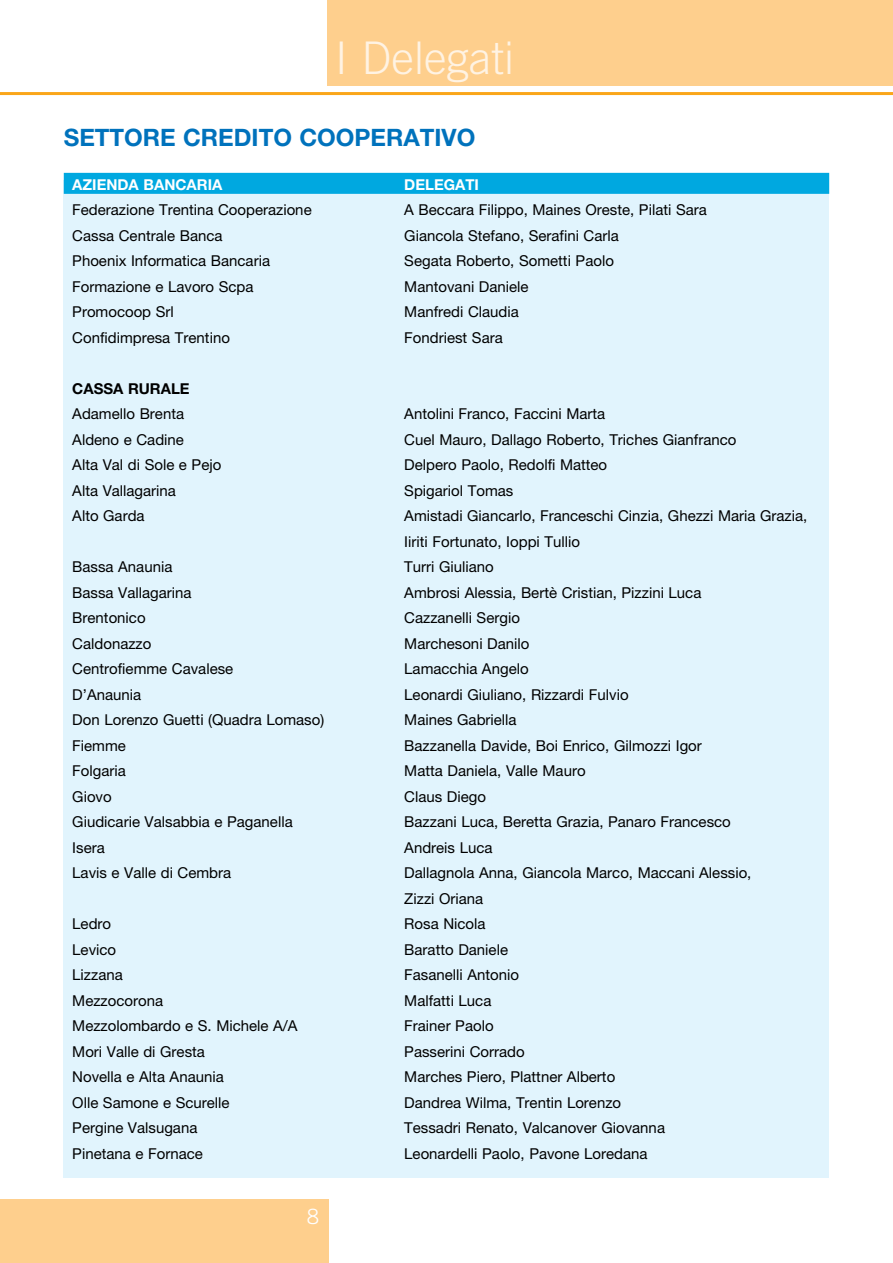
<style>
.page{position:relative;width:893px;height:1263px;background:#fff}
.page>*{position:absolute;margin:0;border:0;box-sizing:border-box;transform-origin:0 0}
.t1{font:300 45px "Trade Gothic";color:#fff3e3}
.t2{font:700 24px "Helvetica Neue";color:#0072bc}
.t3{font:300 21px "Trade Gothic";color:#fff}
.t4{font:15px/25.5px "Helvetica Neue";color:#000}
.t5{font:700 15px "Helvetica Neue";color:#fff}
.t6{font:700 15px "Helvetica Neue";color:#000}
</style>
<div class="page">
<div style="left:64px;top:180px;width:765px;height:998px;background:#e1f4fd"></div>
<div style="left:328px;top:0;width:565px;height:85px;background:#fecf8d"></div>
<hr style="left:0;top:92px;width:893px;height:3px;background:#faa61a">
<div style="left:0;top:1199px;width:329px;height:64px;background:#fecf8d"></div>
<div style="left:64px;top:173px;width:765px;height:21px;background:#00a8e0"></div>
<h1 class="t1" style="left:335px;top:31px;width:180px">I Delegati</h1>
<h2 class="t2" style="left:64px;top:123px;width:137px">SETTORE CRE</h2>
<h2 class="t2" style="left:234px;top:123px;width:138px">DITO COOPER</h2>
<h2 class="t2" style="left:403px;top:123px;width:73px">ATIVO</h2>
<p class="t5" style="left:72px;top:175px;width:152px">AZIE NDA BANCARIA</p>
<p class="t5" style="left:404px;top:175px;width:22px">DELEG</p>
<p class="t5" style="left:455px;top:175px;width:23px">ATI</p>
<p class="t4" style="left:72px;top:197px;width:241px">Federazione Trentina Cooperazione</p>
<p class="t4" style="left:404px;top:197px;width:304px">A Beccara Filippo, Maines Oreste, Pilati Sara</p>
<p class="t4" style="left:72px;top:223px;width:152px">Cassa Centrale Banca</p>
<p class="t4" style="left:404px;top:223px;width:216px">Giancola Stefano, Serafini Carla</p>
<p class="t4" style="left:72px;top:248px;width:199px">Phoenix Informatica Bancaria</p>
<p class="t4" style="left:404px;top:248px;width:211px">Segata Roberto, Sometti Paolo</p>
<p class="t4" style="left:72px;top:274px;width:183px">Formazione e Lavoro Scpa</p>
<p class="t4" style="left:404px;top:274px;width:126px">Mantovani Daniele</p>
<p class="t4" style="left:72px;top:299px;width:103px">Promocoop Srl</p>
<p class="t4" style="left:404px;top:299px;width:116px">Manfredi Claudia</p>
<p class="t4" style="left:72px;top:325px;width:159px">Confidimpresa Trentino</p>
<p class="t4" style="left:404px;top:325px;width:100px">Fondriest Sara</p>
<p class="t6" style="left:72px;top:379px;width:109px">CASSA RURALE</p>
<p class="t4" style="left:72px;top:401px;width:113px">Adamello Brenta</p>
<p class="t4" style="left:404px;top:401px;width:202px">Antolini Franco, Faccini Marta</p>
<p class="t4" style="left:72px;top:427px;width:113px">Aldeno e Cadine</p>
<p class="t4" style="left:404px;top:427px;width:334px">Cuel Mauro, Dallago Roberto, Triches Gianfranco</p>
<p class="t4" style="left:72px;top:452px;width:151px">Alta Val di Sole e Pejo</p>
<p class="t4" style="left:404px;top:452px;width:204px">Delpero Paolo, Redolfi Matteo</p>
<p class="t4" style="left:72px;top:478px;width:105px">Alta Vallagarina</p>
<p class="t4" style="left:404px;top:478px;width:111px">Spigariol Tomas</p>
<p class="t4" style="left:72px;top:503px;width:74px">Alto Garda</p>
<p class="t4" style="left:404px;top:503px;width:405px">Amistadi Giancarlo, Franceschi Cinzia, Ghezzi Maria Grazia,<br>Iiriti Fortunato, Ioppi Tullio</p>
<p class="t4" style="left:72px;top:554px;width:102px">Bassa Anaunia</p>
<p class="t4" style="left:404px;top:554px;width:91px">Turri Giuliano</p>
<p class="t4" style="left:72px;top:580px;width:121px">Bassa Vallagarina</p>
<p class="t4" style="left:404px;top:580px;width:299px">Ambrosi Alessia, Bertè Cristian, Pizzini Luca</p>
<p class="t4" style="left:72px;top:605px;width:75px">Brentonico</p>
<p class="t4" style="left:404px;top:605px;width:117px">Cazzanelli Sergio</p>
<p class="t4" style="left:72px;top:631px;width:81px">Caldonazzo</p>
<p class="t4" style="left:404px;top:631px;width:127px">Marchesoni Danilo</p>
<p class="t4" style="left:72px;top:656px;width:162px">Centrofiemme Cavalese</p>
<p class="t4" style="left:404px;top:656px;width:126px">Lamacchia Angelo</p>
<p class="t4" style="left:72px;top:682px;width:70px">D’Anaunia</p>
<p class="t4" style="left:404px;top:682px;width:226px">Leonardi Giuliano, Rizzardi Fulvio</p>
<p class="t4" style="left:72px;top:707px;width:253px">Don Lorenzo Guetti (Quadra Lomaso)</p>
<p class="t4" style="left:404px;top:707px;width:114px">Maines Gabriella</p>
<p class="t4" style="left:72px;top:733px;width:55px">Fiemme</p>
<p class="t4" style="left:404px;top:733px;width:299px">Bazzanella Davide, Boi Enrico, Gilmozzi Igor</p>
<p class="t4" style="left:72px;top:758px;width:55px">Folgaria</p>
<p class="t4" style="left:404px;top:758px;width:183px">Matta Daniela, Valle Mauro</p>
<p class="t4" style="left:72px;top:784px;width:41px">Giovo</p>
<p class="t4" style="left:404px;top:784px;width:83px">Claus Diego</p>
<p class="t4" style="left:72px;top:809px;width:222px">Giudicarie Valsabbia e Paganella</p>
<p class="t4" style="left:404px;top:809px;width:328px">Bazzani Luca, Beretta Grazia, Panaro Francesco</p>
<p class="t4" style="left:72px;top:835px;width:34px">Isera</p>
<p class="t4" style="left:404px;top:835px;width:90px">Andreis Luca</p>
<p class="t4" style="left:72px;top:860px;width:160px">Lavis e Valle di Cembra</p>
<p class="t4" style="left:404px;top:860px;width:349px">Dallagnola Anna, Giancola Marco, Maccani Alessio,<br>Zizzi Oriana</p>
<p class="t4" style="left:72px;top:911px;width:40px">Ledro</p>
<p class="t4" style="left:404px;top:911px;width:83px">Rosa Nicola</p>
<p class="t4" style="left:72px;top:937px;width:45px">Levico</p>
<p class="t4" style="left:404px;top:937px;width:105px">Baratto Daniele</p>
<p class="t4" style="left:72px;top:962px;width:52px">Lizzana</p>
<p class="t4" style="left:404px;top:962px;width:116px">Fasanelli Antonio</p>
<p class="t4" style="left:72px;top:988px;width:92px">Mezzocorona</p>
<p class="t4" style="left:404px;top:988px;width:89px">Malfatti Luca</p>
<p class="t4" style="left:72px;top:1013px;width:227px">Mezzolombardo e S. Michele A/A</p>
<p class="t4" style="left:404px;top:1013px;width:91px">Frainer Paolo</p>
<p class="t4" style="left:72px;top:1039px;width:134px">Mori Valle di Gresta</p>
<p class="t4" style="left:404px;top:1039px;width:122px">Passerini Corrado</p>
<p class="t4" style="left:72px;top:1064px;width:153px">Novella e Alta Anaunia</p>
<p class="t4" style="left:404px;top:1064px;width:212px">Marches Piero, Plattner Alberto</p>
<p class="t4" style="left:72px;top:1090px;width:159px">Olle Samone e Scurelle</p>
<p class="t4" style="left:404px;top:1090px;width:218px">Dandrea Wilma, Trentin Lorenzo</p>
<p class="t4" style="left:72px;top:1115px;width:127px">Pergine Valsugana</p>
<p class="t4" style="left:404px;top:1115px;width:262px">Tessadri Renato, Valcanover Giovanna</p>
<p class="t4" style="left:72px;top:1141px;width:132px">Pinetana e Fornace</p>
<p class="t4" style="left:404px;top:1141px;width:245px">Leonardelli Paolo, Pavone Loredana</p>
<h3 class="t3" style="left:307px;top:1204px;width:13px">8</h3>
</div>
